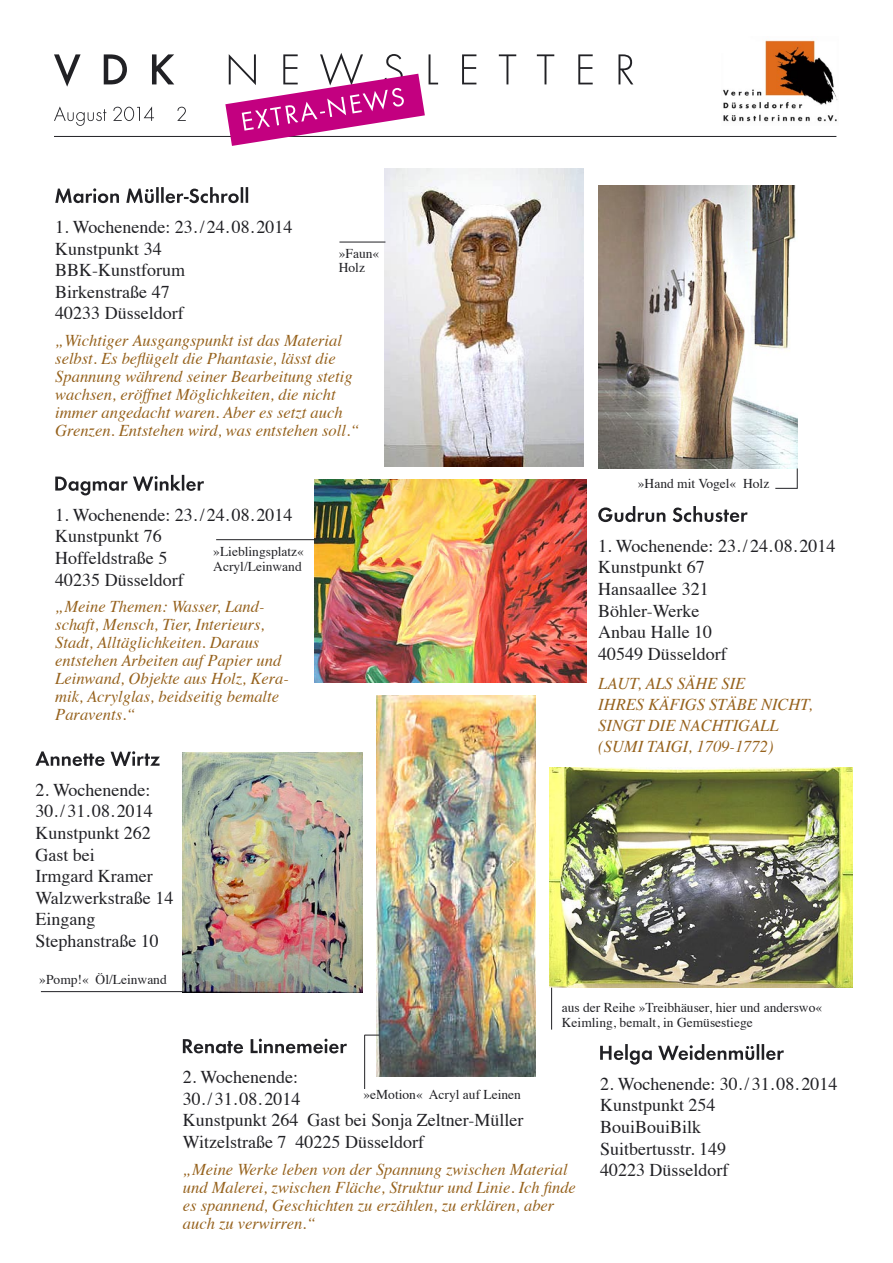
<style>
.page{position:relative;width:893px;height:1263px;background:#fff}
.page>*{position:absolute;margin:0;border:0;box-sizing:border-box;transform-origin:0 0}
.t1{font:18px "Times";color:#212125}
.t2{font:italic 16.5px/18px "Times";color:#96621d}
.t3{font:13.5px "Times";color:#212125}
</style>
<div class="page">
<img style="left:723px;top:40px;width:115px;height:82px">
<hr style="left:54px;top:136px;width:782px;height:1px;background:#212125">
<svg style="left:54px;top:53px;width:579px;height:93px"></svg>
<img style="left:376px;top:696px;width:160px;height:380px">
<img style="left:598px;top:186px;width:200px;height:282px">
<img style="left:183px;top:753px;width:180px;height:239px">
<img style="left:385px;top:169px;width:199px;height:298px">
<img style="left:315px;top:479px;width:271px;height:204px">
<svg style="left:55px;top:187px;width:193px;height:16px"></svg>
<svg style="left:183px;top:1039px;width:164px;height:14px"></svg>
<svg style="left:55px;top:475px;width:149px;height:20px"></svg>
<svg style="left:598px;top:506px;width:149px;height:16px"></svg>
<svg style="left:35px;top:751px;width:125px;height:15px"></svg>
<hr style="left:216px;top:539px;width:98px;height:1px;background:#212125">
<hr style="left:41px;top:991px;width:141px;height:1px;background:#212125">
<hr style="left:364px;top:1035px;width:1px;height:54px;background:#212125">
<svg style="left:775px;top:468px;width:23px;height:21px"></svg>
<svg style="left:365px;top:1035px;width:14px;height:1px"></svg>
<hr style="left:339px;top:242px;width:46px;height:1px;background:#212125">
<img style="left:550px;top:767px;width:302px;height:221px">
<svg style="left:600px;top:1044px;width:184px;height:21px"></svg>
<hr style="left:551px;top:988px;width:1px;height:41px;background:#212125">
<p class="t1" style="left:55px;top:210px;width:239px">1. Wochenende: 23. / 24. 08. 2014</p>
<p class="t1" style="left:55px;top:232px;width:108px">Kunstpunkt 34</p>
<p class="t1" style="left:55px;top:253px;width:131px">BBK-Kunstforum</p>
<p class="t1" style="left:55px;top:275px;width:116px">Birkenstraße 47</p>
<p class="t1" style="left:55px;top:296px;width:130px">40233 Düsseldorf</p>
<p class="t2" style="left:55px;top:330px;width:306px">„Wichtiger Ausgangspunkt ist das Material selbst. Es beflügelt die Phantasie, lässt die Spannung während seiner Bearbeitung stetig wachsen, eröffnet Möglichkeiten, die nicht immer angedacht waren. Aber es setzt auch Grenzen. Entstehen wird, was entstehen soll.“</p>
<p class="t3" style="left:339px;top:241px;width:42px">»Faun«</p>
<p class="t3" style="left:339px;top:254px;width:28px">Holz</p>
<p class="t1" style="left:55px;top:498px;width:239px">1. Wochenende: 23. / 24. 08. 2014</p>
<p class="t1" style="left:55px;top:519px;width:108px">Kunstpunkt 76</p>
<p class="t1" style="left:55px;top:541px;width:114px">Hoffeldstraße 5</p>
<p class="t1" style="left:55px;top:563px;width:130px">40235 Düsseldorf</p>
<p class="t2" style="left:55px;top:596px;width:235px">„Meine Themen: Wasser, Land&shy;schaft, Mensch, Tier, Interieurs,<br>Stadt, Alltäglichkeiten. Daraus entstehen Arbeiten auf Papier und<br>Leinwand, Objekte aus Holz, Kera&shy;mik, Acrylglas, beidseitig bemalte<br>Paravents.“</p>
<p class="t3" style="left:213px;top:539px;width:92px">»Lieblingsplatz«</p>
<p class="t3" style="left:213px;top:554px;width:90px">Acryl/Leinwand</p>
<p class="t1" style="left:35px;top:773px;width:117px">2. Wochenende:</p>
<p class="t1" style="left:35px;top:794px;width:119px">30. / 31. 08. 2014</p>
<p class="t1" style="left:35px;top:816px;width:117px">Kunstpunkt 262</p>
<p class="t1" style="left:35px;top:838px;width:61px">Gast bei</p>
<p class="t1" style="left:35px;top:859px;width:119px">Irmgard Kramer</p>
<p class="t1" style="left:35px;top:881px;width:140px">Walzwerkstraße 14</p>
<p class="t1" style="left:35px;top:902px;width:61px">Eingang</p>
<p class="t1" style="left:35px;top:924px;width:125px">Stephanstraße 10</p>
<p class="t3" style="left:39px;top:967px;width:129px">»Pomp!« Öl/Leinwand</p>
<p class="t3" style="left:638px;top:471px;width:133px">»Hand mit Vogel« Holz</p>
<p class="t1" style="left:598px;top:529px;width:239px">1. Wochenende: 23. / 24. 08. 2014</p>
<p class="t1" style="left:598px;top:551px;width:108px">Kunstpunkt 67</p>
<p class="t1" style="left:598px;top:572px;width:112px">Hansaallee 321</p>
<p class="t1" style="left:598px;top:594px;width:103px">Böhler-Werke</p>
<p class="t1" style="left:598px;top:615px;width:115px">Anbau Halle 10</p>
<p class="t1" style="left:598px;top:637px;width:130px">40549 Düsseldorf</p>
<p class="t2" style="left:598px;top:674px;width:148px">LAUT, ALS SÄHE SIE</p>
<p class="t2" style="left:598px;top:695px;width:216px">IHRES KÄFIGS STÄBE NICHT,</p>
<p class="t2" style="left:598px;top:716px;width:182px">SINGT DIE NACHTIGALL</p>
<p class="t2" style="left:598px;top:737px;width:177px">(SUMI TAIGI, 1709-1772)</p>
<p class="t3" style="left:562px;top:995px;width:262px">aus der Reihe »Treibhäuser, hier und anderswo«</p>
<p class="t3" style="left:562px;top:1010px;width:192px">Keimling, bemalt, in Gemüsestiege</p>
<p class="t1" style="left:183px;top:1060px;width:117px">2. Wochenende:</p>
<p class="t1" style="left:183px;top:1082px;width:119px">30. / 31. 08. 2014</p>
<p class="t1" style="left:183px;top:1103px;width:342px">Kunstpunkt 264 Gast bei Sonja Zeltner-Müller</p>
<p class="t1" style="left:183px;top:1125px;width:243px">Witzelstraße 7 40225 Düsseldorf</p>
<p class="t2" style="left:183px;top:1159px;width:395px">„Meine Werke leben von der Spannung zwischen Material und Malerei, zwischen Fläche, Struktur und Linie. Ich finde es spannend, Geschichten zu erzählen, zu erklären, aber auch zu verwirren.“</p>
<p class="t3" style="left:364px;top:1082px;width:159px">»eMotion« Acryl auf Leinen</p>
<p class="t1" style="left:600px;top:1067px;width:239px">2. Wochenende: 30. / 31. 08. 2014</p>
<p class="t1" style="left:600px;top:1088px;width:117px">Kunstpunkt 254</p>
<p class="t1" style="left:600px;top:1110px;width:103px">BouiBouiBilk</p>
<p class="t1" style="left:600px;top:1132px;width:128px">Suitbertusstr. 149</p>
<p class="t1" style="left:600px;top:1153px;width:130px">40223 Düsseldorf</p>
</div>
